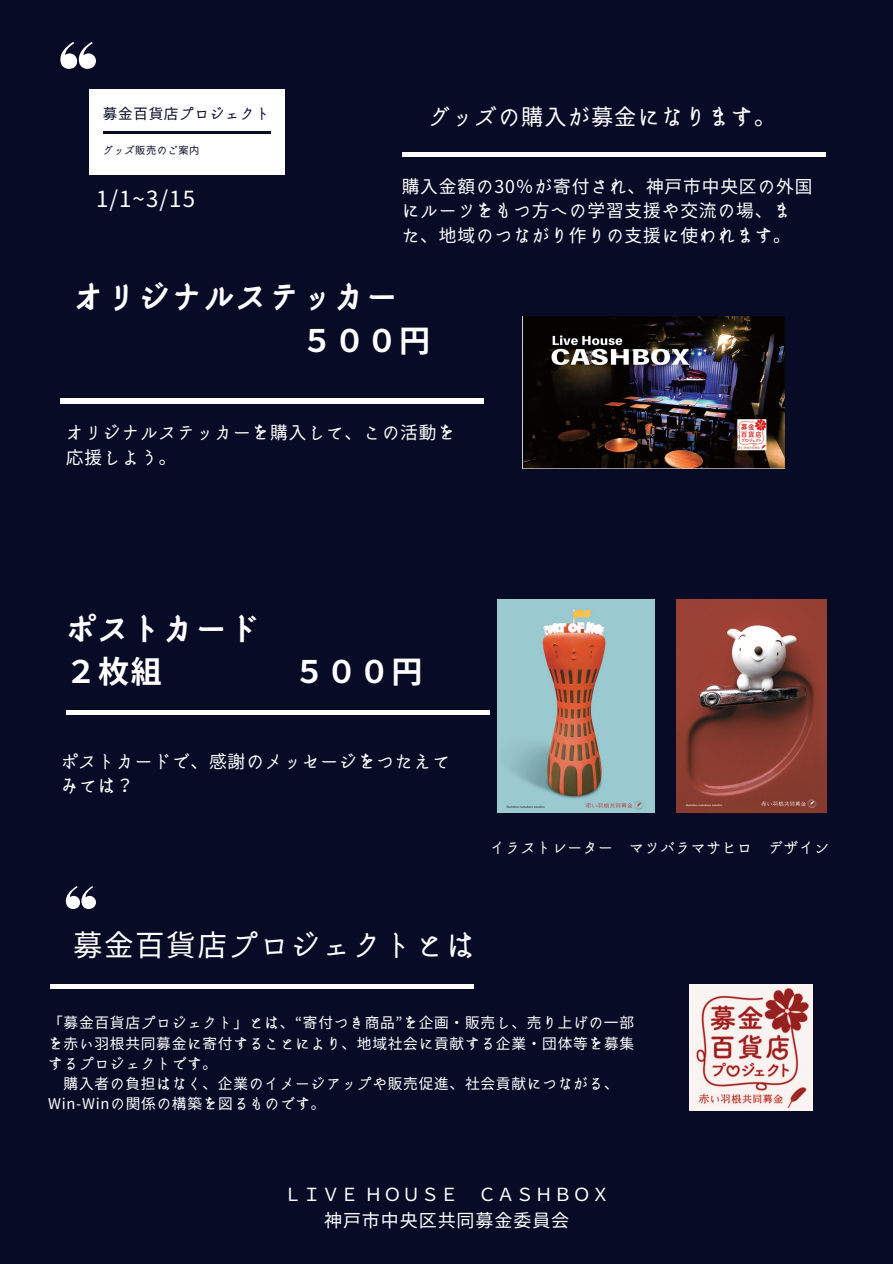
<style>
.page{position:relative;width:893px;height:1264px;background:#fff}
.page>*{position:absolute;margin:0;border:0;box-sizing:border-box;transform-origin:0 0}
.t1{font:700 31.05px "irohakaku C";letter-spacing:.05em;color:#fff}
.t2{font:29.55px "irohakaku C";letter-spacing:.05em;color:#fff}
.t3{font:22.2px "irohakaku C";letter-spacing:.05em;color:#fff}
.t4{font:18px "irohakaku C";letter-spacing:.05em;color:#fff}
.t5{font:17.7px/24.8px "irohakaku C";letter-spacing:.05em;color:#fff}
.t6{font:14.7px/20.2px "irohakaku C";letter-spacing:.05em;color:#fff;text-align:justify}
.t7{font:14.55px "irohakaku C";letter-spacing:.05em;color:#070b26}
.t8{font:10.2px "irohakaku C";letter-spacing:.05em;color:#070b26}
</style>
<div class="page">
<div style="left:0;top:0;width:892px;height:1263px;background:#070b26"></div>
<hr style="left:402px;top:152px;width:423px;height:4px;background:#fff">
<img style="left:676px;top:599px;width:150px;height:213px">
<svg style="left:60px;top:42px;width:36px;height:27px"></svg>
<img style="left:497px;top:599px;width:157px;height:213px">
<hr style="left:50px;top:984px;width:423px;height:4px;background:#fff">
<hr style="left:66px;top:710px;width:423px;height:4px;background:#fff">
<hr style="left:61px;top:399px;width:423px;height:4px;background:#fff">
<img style="left:690px;top:984px;width:122px;height:126px">
<img style="left:523px;top:316px;width:261px;height:152px">
<svg style="left:66px;top:886px;width:30px;height:22px"></svg>
<div style="left:89px;top:90px;width:196px;height:84px;background:#fff"></div>
<hr style="left:103px;top:131px;width:168px;height:3px;background:#070b26">
<p class="t7" style="left:103px;top:103px;width:169px">募金百貨店プロジェクト</p>
<p class="t8" style="left:103px;top:143px;width:98px">グッズ販売のご案内</p>
<p class="t3" style="left:428px;top:102px;width:350px">グッズの購入が募金になります。</p>
<p class="t3" style="left:96px;top:183px;width:100px">1/1~3/15</p>
<p class="t5" style="left:401px;top:173px;width:412px">購入金額の30％が寄付され、神戸市中央区の外国にルーツをもつ方への学習支援や交流の場、また、地域のつながり作りの支援に使われます。</p>
<p class="t1" style="left:73px;top:275px;width:326px">オリジナルステッカー</p>
<p class="t1" style="left:301px;top:319px;width:130px">５００円</p>
<p class="t5" style="left:66px;top:420px;width:391px">オリジナルステッカーを購入して、この活動を応援しよう。</p>
<p class="t1" style="left:65px;top:606px;width:195px">ポストカード</p>
<p class="t1" style="left:65px;top:650px;width:98px">２枚組</p>
<p class="t1" style="left:294px;top:650px;width:130px">５００円</p>
<p class="t5" style="left:60px;top:748px;width:391px">ポストカードで、感謝のメッセージをつたえてみては？</p>
<p class="t6" style="left:490px;top:837px;width:340px">イラストレーター マツバラマサヒロ デザイン</p>
<p class="t2" style="left:73px;top:924px;width:403px">募金百貨店プロジェクトとは</p>
<p class="t6" style="left:48px;top:1012px;width:587px">「募金百貨店プロジェクト」とは、“寄付つき商品”を企画・販売し、売り上げの一部を赤い羽根共同募金に寄付することにより、地域社会に貢献する企業・団体等を募集するプロジェクトです。</p>
<p class="t6" style="left:48px;top:1073px;width:572px;text-indent:15px">購入者の負担はなく、企業のイメージアップや販売促進、社会貢献につながる、<br>Win-Winの関係の構築を図るものです。</p>
<p class="t4" style="left:284px;top:1181px;width:327px">ＬＩＶＥＨＯＵＳＥ ＣＡＳＨＢＯＸ</p>
<p class="t4" style="left:324px;top:1207px;width:247px">神戸市中央区共同募金委員会</p>
</div>
